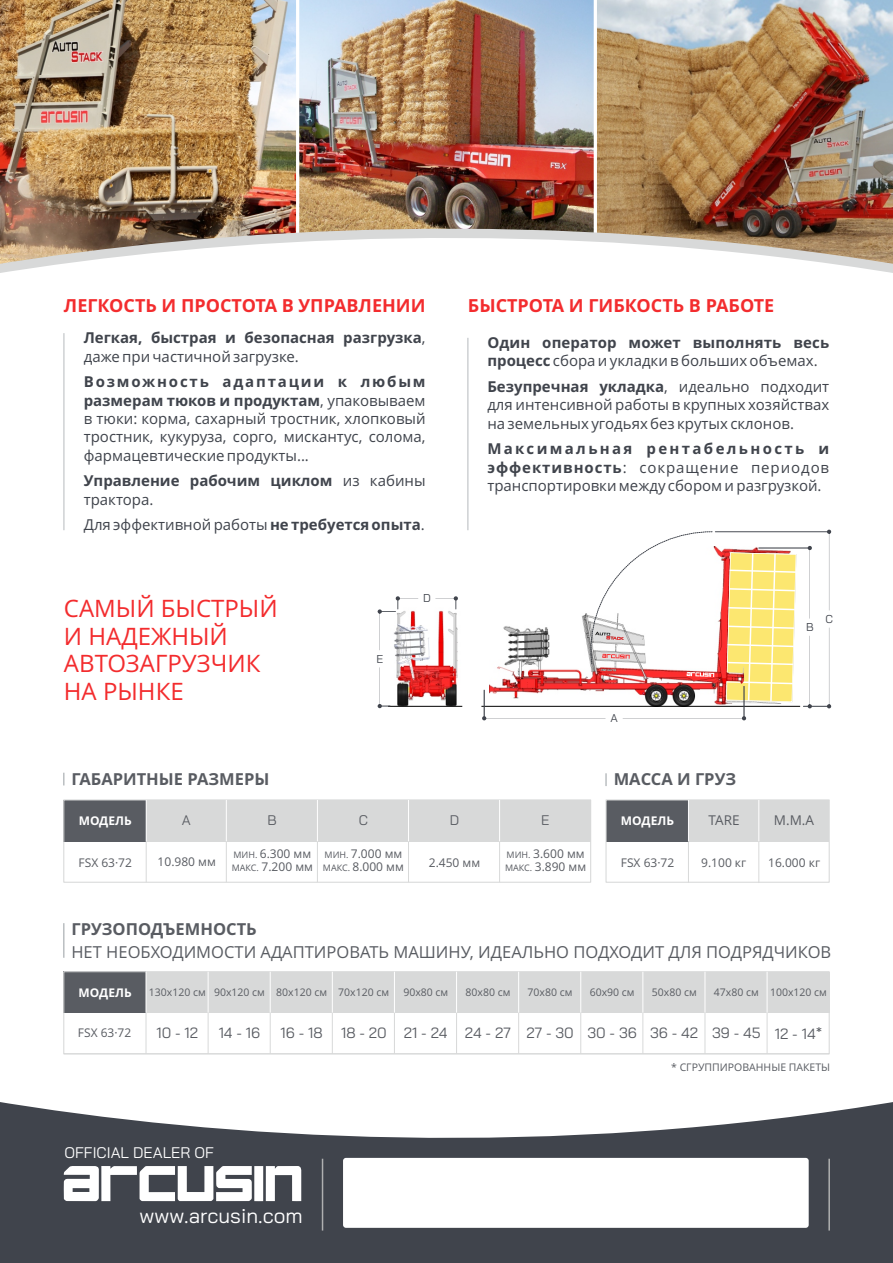
<style>
.page{position:relative;width:893px;height:1263px;background:#fff}
.page>*{position:absolute;margin:0;border:0;box-sizing:border-box;transform-origin:0 0}
.t1{font:24px/27.8px "Open Sans";color:#f32c2e}
.t2{font:20.55px "Bai Jamjuree";color:#fff}
.t3{font:700 18px "Open Sans";color:#f32c2e}
.t4{font:16.5px "Open Sans";color:#595c62}
.t5{font:700 16.5px "Open Sans";color:#595c62}
.t6{font:15.3px "Bai Jamjuree";color:#fff}
.t7{font:15px/18.5px "Open Sans";color:#40444c;text-align:justify}
.t8{font:700 15px/18.5px "Open Sans";color:#40444c}
.t9{font:14.85px "Bai Jamjuree";color:#595c62}
.t10{font:13.95px "Bai Jamjuree";color:#595c62}
.t11{font:13.5px "Open Sans";color:#595c62}
.t12{font:12px/13px "Open Sans";color:#595c62}
.t13{font:700 12px "Open Sans";color:#fff}
.t14{font:11.4px "Bai Jamjuree";color:#40444c}
.t15{font:10.5px "Open Sans";color:#595c62}
.s1{font-weight:400}
.s2{font-weight:700}
.s3{font-size:9px}
</style>
<div class="page">
<hr style="left:388px;top:706px;width:74px;height:1px;background:#000">
<hr style="left:481px;top:706px;width:319px;height:1px;background:#000">
<svg style="left:378px;top:596px;width:80px;height:112px"></svg>
<div style="left:371px;top:650px;width:17px;height:17px;background:#fff;border-radius:50%"></div>
<hr style="left:715px;top:531px;width:114px;height:1px;background:#40444c">
<svg style="left:803px;top:530px;width:28px;height:178px"></svg>
<hr style="left:759px;top:548px;width:51px;height:1px;background:#40444c">
<div style="left:801px;top:618px;width:17px;height:18px;background:#fff;border-radius:50%"></div>
<div style="left:820px;top:610px;width:18px;height:18px;background:#fff;border-radius:50%"></div>
<svg style="left:482px;top:531px;width:314px;height:189px"></svg>
<img style="left:597px;top:0;width:296px;height:206px">
<img style="left:0;top:0;width:296px;height:206px">
<img style="left:299px;top:0;width:295px;height:206px">
<img style="left:0;top:206px;width:893px;height:67px">
<svg style="left:0;top:1102px;width:893px;height:161px;fill:#40444c"></svg>
<hr style="left:467px;top:338px;width:1px;height:192px;background:#babec1">
<hr style="left:63px;top:333px;width:1px;height:197px;background:#babec1">
<hr style="left:63px;top:923px;width:2px;height:35px;background:#babec1">
<div style="left:146px;top:972px;width:683px;height:40px;background:#d8d9d9"></div>
<div style="left:64px;top:972px;width:82px;height:41px;background:#595c62"></div>
<div style="left:63px;top:971px;width:767px;height:83px;border:1px solid #d8d9d9"></div>
<hr style="left:208px;top:1012px;width:1px;height:42px;background:#d8d9d9">
<hr style="left:270px;top:1012px;width:1px;height:42px;background:#d8d9d9">
<hr style="left:332px;top:1012px;width:1px;height:42px;background:#d8d9d9">
<hr style="left:394px;top:1012px;width:1px;height:42px;background:#d8d9d9">
<hr style="left:456px;top:1012px;width:1px;height:42px;background:#d8d9d9">
<hr style="left:518px;top:1012px;width:1px;height:42px;background:#d8d9d9">
<hr style="left:580px;top:1012px;width:1px;height:42px;background:#d8d9d9">
<hr style="left:642px;top:1012px;width:1px;height:42px;background:#d8d9d9">
<hr style="left:704px;top:1012px;width:1px;height:42px;background:#d8d9d9">
<hr style="left:767px;top:1012px;width:1px;height:42px;background:#d8d9d9">
<hr style="left:208px;top:972px;width:1px;height:40px;background:#fff">
<hr style="left:270px;top:972px;width:1px;height:40px;background:#fff">
<hr style="left:332px;top:972px;width:1px;height:40px;background:#fff">
<hr style="left:394px;top:972px;width:1px;height:40px;background:#fff">
<hr style="left:456px;top:972px;width:1px;height:40px;background:#fff">
<hr style="left:518px;top:972px;width:1px;height:40px;background:#fff">
<hr style="left:580px;top:972px;width:1px;height:40px;background:#fff">
<hr style="left:642px;top:972px;width:1px;height:40px;background:#fff">
<hr style="left:704px;top:972px;width:1px;height:40px;background:#fff">
<hr style="left:767px;top:972px;width:1px;height:40px;background:#fff">
<hr style="left:64px;top:1053px;width:765px;height:1px;background:#d8d9d9">
<hr style="left:146px;top:1012px;width:1px;height:42px;background:#d8d9d9">
<hr style="left:146px;top:972px;width:1px;height:40px;background:#fff">
<svg style="left:63px;top:773px;width:2px;height:12px"></svg>
<div style="left:146px;top:800px;width:445px;height:41px;background:#d8d9d9"></div>
<div style="left:64px;top:800px;width:82px;height:41px;background:#595c62"></div>
<div style="left:63px;top:799px;width:528px;height:84px;border:1px solid #d8d9d9"></div>
<svg style="left:605px;top:773px;width:2px;height:13px"></svg>
<div style="left:688px;top:800px;width:141px;height:41px;background:#d8d9d9"></div>
<div style="left:606px;top:800px;width:82px;height:41px;background:#595c62"></div>
<div style="left:605px;top:799px;width:225px;height:84px;border:1px solid #d8d9d9"></div>
<hr style="left:758px;top:841px;width:1px;height:41px;background:#d8d9d9">
<hr style="left:758px;top:800px;width:1px;height:41px;background:#fff">
<hr style="left:688px;top:841px;width:1px;height:41px;background:#d8d9d9">
<hr style="left:688px;top:800px;width:1px;height:41px;background:#fff">
<hr style="left:226px;top:841px;width:1px;height:41px;background:#d8d9d9">
<hr style="left:317px;top:841px;width:1px;height:41px;background:#d8d9d9">
<hr style="left:408px;top:841px;width:1px;height:41px;background:#d8d9d9">
<hr style="left:499px;top:841px;width:1px;height:41px;background:#d8d9d9">
<hr style="left:226px;top:800px;width:1px;height:41px;background:#fff">
<hr style="left:317px;top:800px;width:1px;height:41px;background:#fff">
<hr style="left:408px;top:800px;width:1px;height:41px;background:#fff">
<hr style="left:499px;top:800px;width:1px;height:41px;background:#fff">
<hr style="left:146px;top:841px;width:1px;height:41px;background:#d8d9d9">
<hr style="left:146px;top:800px;width:1px;height:41px;background:#fff">
<svg style="left:64px;top:1166px;width:237px;height:35px"></svg>
<hr style="left:322px;top:1159px;width:1px;height:71px;background:#afb0b0">
<hr style="left:828px;top:1159px;width:2px;height:71px;background:#afb0b0">
<div style="left:343px;top:1158px;width:466px;height:70px;background:#fff;border-radius:3px"></div>
<p class="t3" style="left:64px;top:298px;width:363px">ЛЕГКОСТЬ И ПРОСТОТА В УПРАВЛЕНИИ</p>
<p class="t8" style="left:84px;top:330px;width:343px">Легкая, быстрая и безопасная разгрузка<span class="s1">, даже при частичной загрузке.</span></p>
<p class="t7" style="left:84px;top:374px;width:343px"><span class="s2">Возможность адаптации к любым размерам тюков и продуктам</span>, упаковываем в тюки: корма, сахарный тростник, хлопковый тростник, кукуруза, сорго, мискантус, солома, фармацевтические продукты...</p>
<p class="t8" style="left:84px;top:473px;width:343px">Управление рабочим циклом <span class="s1">из кабины трактора.</span></p>
<p class="t7" style="left:84px;top:517px;width:343px">Для эффективной работы <span class="s2">не требуется опыта</span>.</p>
<h1 class="t1" style="left:64px;top:596px;width:215px">САМЫЙ БЫСТРЫЙ<br>И НАДЕЖНЫЙ<br>АВТОЗАГРУЗЧИК<br>НА РЫНКЕ</h1>
<p class="t14" style="left:377px;top:651px;width:8px">E</p>
<p class="t14" style="left:423px;top:591px;width:9px">D</p>
<p class="t3" style="left:468px;top:298px;width:308px">БЫСТРОТА И ГИБКОСТЬ В РАБОТЕ</p>
<p class="t8" style="left:487px;top:335px;width:343px">Один оператор может выполнять весь процесс <span class="s1">сбора и укладки в больших объемах.</span></p>
<p class="t7" style="left:487px;top:379px;width:343px"><span class="s2">Безупречная укладка</span>, идеально подходит для интенсивной работы в крупных хозяйствах на земельных угодьях без крутых склонов.</p>
<p class="t7" style="left:487px;top:441px;width:343px"><span class="s2">Максимальная рентабельность и эффективность</span>: сокращение периодов транспортировки между сбором и разгрузкой.</p>
<p class="t14" style="left:610px;top:711px;width:9px">A</p>
<p class="t14" style="left:806px;top:620px;width:9px">B</p>
<p class="t14" style="left:825px;top:612px;width:9px">C</p>
<p class="t5" style="left:71px;top:772px;width:199px">ГАБАРИТНЫЕ РАЗМЕРЫ</p>
<p class="t13" style="left:79px;top:816px;width:55px">МОДЕЛЬ</p>
<p class="t10" style="left:182px;top:811px;width:11px">A</p>
<p class="t10" style="left:268px;top:811px;width:11px">B</p>
<p class="t10" style="left:359px;top:811px;width:11px">C</p>
<p class="t10" style="left:450px;top:811px;width:11px">D</p>
<p class="t10" style="left:541px;top:811px;width:10px">E</p>
<p class="t12" style="left:79px;top:857px;width:55px">FSX 63·72</p>
<p class="t12" style="left:158px;top:857px;width:60px">10.980 мм</p>
<p class="t12" style="left:232px;top:848px;width:83px"><span class="s3">МИН.</span> 6.300 мм<br><span class="s3">МАКС.</span> 7.200 мм</p>
<p class="t12" style="left:323px;top:848px;width:82px"><span class="s3">МИН.</span> 7.000 мм<br><span class="s3">МАКС.</span> 8.000 мм</p>
<p class="t12" style="left:429px;top:857px;width:53px">2.450 мм</p>
<p class="t12" style="left:505px;top:848px;width:83px"><span class="s3">МИН.</span> 3.600 мм<br><span class="s3">МАКС.</span> 3.890 мм</p>
<p class="t5" style="left:614px;top:773px;width:124px">МАССА И ГРУЗ</p>
<p class="t13" style="left:621px;top:816px;width:55px">МОДЕЛЬ</p>
<p class="t11" style="left:709px;top:815px;width:32px">TARE</p>
<p class="t12" style="left:701px;top:857px;width:47px">9.100 кг</p>
<p class="t11" style="left:774px;top:815px;width:42px">M.M.A</p>
<p class="t12" style="left:621px;top:857px;width:55px">FSX 63·72</p>
<p class="t12" style="left:768px;top:857px;width:53px">16.000 кг</p>
<p class="t5" style="left:71px;top:923px;width:187px">ГРУЗОПОДЪЕМНОСТЬ</p>
<p class="t4" style="left:71px;top:945px;width:761px">НЕТ НЕОБХОДИМОСТИ АДАПТИРОВАТЬ МАШИНУ, ИДЕАЛЬНО ПОДХОДИТ ДЛЯ ПОДРЯДЧИКОВ</p>
<p class="t13" style="left:79px;top:987px;width:54px">МОДЕЛЬ</p>
<p class="t15" style="left:149px;top:988px;width:242px">130x120 см 90x120 см 80x120 см 70x120 см</p>
<p class="t15" style="left:403px;top:988px;width:46px">90x80 см</p>
<p class="t15" style="left:465px;top:988px;width:46px">80x80 см</p>
<p class="t15" style="left:528px;top:988px;width:46px">70x80 см</p>
<p class="t15" style="left:590px;top:988px;width:46px">60x90 см</p>
<p class="t15" style="left:652px;top:988px;width:46px">50x80 см</p>
<p class="t15" style="left:714px;top:988px;width:115px">47x80 см 100x120 см</p>
<p class="t12" style="left:78px;top:1028px;width:55px">FSX 63·72</p>
<p class="t9" style="left:156px;top:1023px;width:43px">10 - 12</p>
<p class="t9" style="left:219px;top:1023px;width:43px">14 - 16</p>
<p class="t9" style="left:281px;top:1023px;width:543px">16 - 18 18 - 20 21 - 24 24 - 27 27 - 30 30 - 36 36 - 42 39 - 45 12 - 14*</p>
<p class="t15" style="left:671px;top:1063px;width:161px">* СГРУППИРОВАННЫЕ ПАКЕТЫ</p>
<p class="t6" style="left:64px;top:1142px;width:151px">OFFICIAL DEALER OF</p>
<h2 class="t2" style="left:140px;top:1202px;width:165px">www.arcusin.com</h2>
</div>
